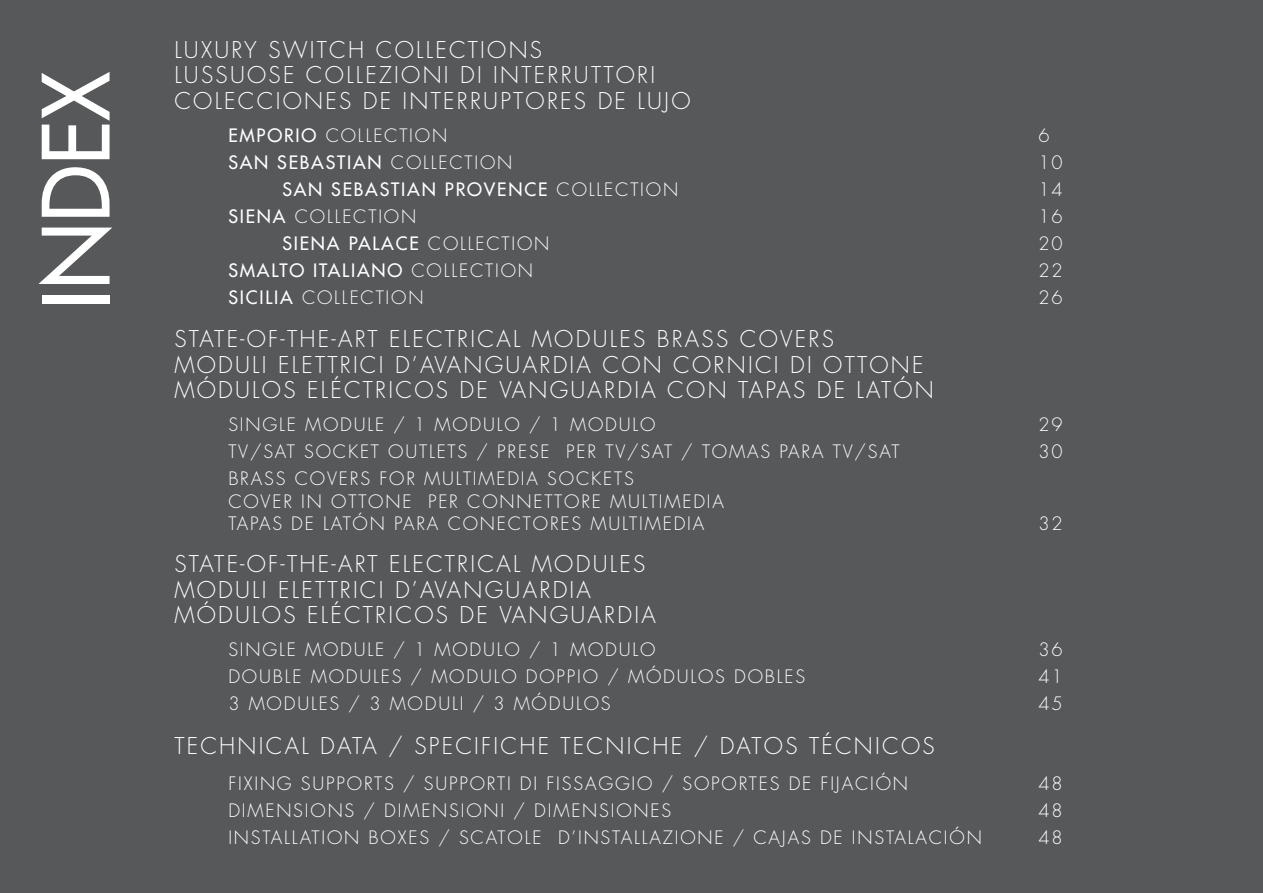
<style>
.page{position:relative;width:1263px;height:893px;background:#57585a}
.page>*{position:absolute;margin:0;border:0;box-sizing:border-box;transform-origin:0 0}
.t1{font:90px "Futura LT";color:#fff;scale:.95 1}
.t2{font:300 22.5px "Futura LT";letter-spacing:.1em;color:#fff}
.t3{font:300 18px "Futura LT";letter-spacing:.1em;color:#fff}
.t4{font:18px "Futura LT";letter-spacing:.1em;color:#fff}
.s1{font-weight:400}
.s2{font-weight:300}
</style>
<div class="page">
<p class="t1" style="left:18px;top:309px;width:251px;rotate:-90deg">INDEX</p>
<p class="t2" style="left:174px;top:36px;width:369px">LUXURY SWITCH COLLECTIONS</p>
<p class="t2" style="left:174px;top:62px;width:482px">LUSSUOSE COLLEZIONI DI INTERRUTTORI</p>
<p class="t2" style="left:174px;top:87px;width:518px">COLECCIONES DE INTERRUPTORES DE LUJO</p>
<p class="t3" style="left:228px;top:124px;width:220px"><span class="s1">EMPORIO</span> COLLECTION</p>
<p class="t3" style="left:1038px;top:124px;width:13px">6</p>
<p class="t4" style="left:228px;top:151px;width:286px">SAN SEBASTIAN <span class="s2">COLLECTION</span></p>
<p class="t3" style="left:1038px;top:151px;width:26px">10</p>
<p class="t4" style="left:282px;top:178px;width:397px">SAN SEBASTIAN PROVENCE <span class="s2">COLLECTION</span></p>
<p class="t3" style="left:1038px;top:178px;width:26px">14</p>
<p class="t3" style="left:228px;top:205px;width:189px"><span class="s1">SIENA</span> COLLECTION</p>
<p class="t3" style="left:1038px;top:205px;width:26px">16</p>
<p class="t4" style="left:282px;top:232px;width:269px">SIENA PALACE <span class="s2">COLLECTION</span></p>
<p class="t3" style="left:1038px;top:232px;width:26px">20</p>
<p class="t4" style="left:228px;top:259px;width:306px">SMALTO ITALIANO <span class="s2">COLLECTION</span></p>
<p class="t3" style="left:1038px;top:259px;width:26px">22</p>
<p class="t3" style="left:228px;top:286px;width:197px"><span class="s1">SICILIA</span> COLLECTION</p>
<p class="t3" style="left:1038px;top:286px;width:26px">26</p>
<p class="t2" style="left:174px;top:326px;width:661px">STATE-OF-THE-ART ELECTRICAL MODULES BRASS COVERS</p>
<p class="t2" style="left:174px;top:351px;width:751px">MODULI ELETTRICI D’AVANGUARDIA CON CORNICI DI OTTONE</p>
<p class="t2" style="left:174px;top:377px;width:761px">MÓDULOS ELÉCTRICOS DE VANGUARDIA CON TAPAS DE LATÓN</p>
<p class="t3" style="left:228px;top:414px;width:429px">SINGLE MODULE / 1 MODULO / 1 MODULO</p>
<p class="t3" style="left:1038px;top:414px;width:26px">29</p>
<p class="t3" style="left:228px;top:441px;width:673px">TV/SAT SOCKET OUTLETS / PRESE PER TV/SAT / TOMAS PARA TV/SAT</p>
<p class="t3" style="left:1038px;top:441px;width:26px">30</p>
<p class="t3" style="left:228px;top:468px;width:407px">BRASS COVERS FOR MULTIMEDIA SOCKETS</p>
<p class="t3" style="left:228px;top:490px;width:497px">COVER IN OTTONE PER CONNETTORE MULTIMEDIA</p>
<p class="t3" style="left:228px;top:513px;width:477px">TAPAS DE LATÓN PARA CONECTORES MULTIMEDIA</p>
<p class="t3" style="left:1038px;top:513px;width:26px">32</p>
<p class="t2" style="left:174px;top:551px;width:472px">STATE-OF-THE-ART ELECTRICAL MODULES</p>
<p class="t2" style="left:174px;top:576px;width:418px">MODULI ELETTRICI D’AVANGUARDIA</p>
<p class="t2" style="left:174px;top:602px;width:483px">MÓDULOS ELÉCTRICOS DE VANGUARDIA</p>
<p class="t3" style="left:228px;top:639px;width:429px">SINGLE MODULE / 1 MODULO / 1 MODULO</p>
<p class="t3" style="left:1038px;top:639px;width:26px">36</p>
<p class="t3" style="left:228px;top:666px;width:578px">DOUBLE MODULES / MODULO DOPPIO / MÓDULOS DOBLES</p>
<p class="t3" style="left:1038px;top:666px;width:26px">41</p>
<p class="t3" style="left:228px;top:693px;width:384px">3 MODULES / 3 MODULI / 3 MÓDULOS</p>
<p class="t3" style="left:1038px;top:693px;width:26px">45</p>
<p class="t2" style="left:174px;top:732px;width:762px">TECHNICAL DATA / SPECIFICHE TECNICHE / DATOS TÉCNICOS</p>
<p class="t3" style="left:228px;top:772px;width:681px">FIXING SUPPORTS / SUPPORTI DI FISSAGGIO / SOPORTES DE FIJACIÓN</p>
<p class="t3" style="left:1038px;top:772px;width:26px">48</p>
<p class="t3" style="left:228px;top:799px;width:444px">DIMENSIONS / DIMENSIONI / DIMENSIONES</p>
<p class="t3" style="left:1038px;top:799px;width:26px">48</p>
<p class="t3" style="left:228px;top:826px;width:755px">INSTALLATION BOXES / SCATOLE D’INSTALLAZIONE / CAJAS DE INSTALACIÓN</p>
<p class="t3" style="left:1038px;top:826px;width:26px">48</p>
</div>
